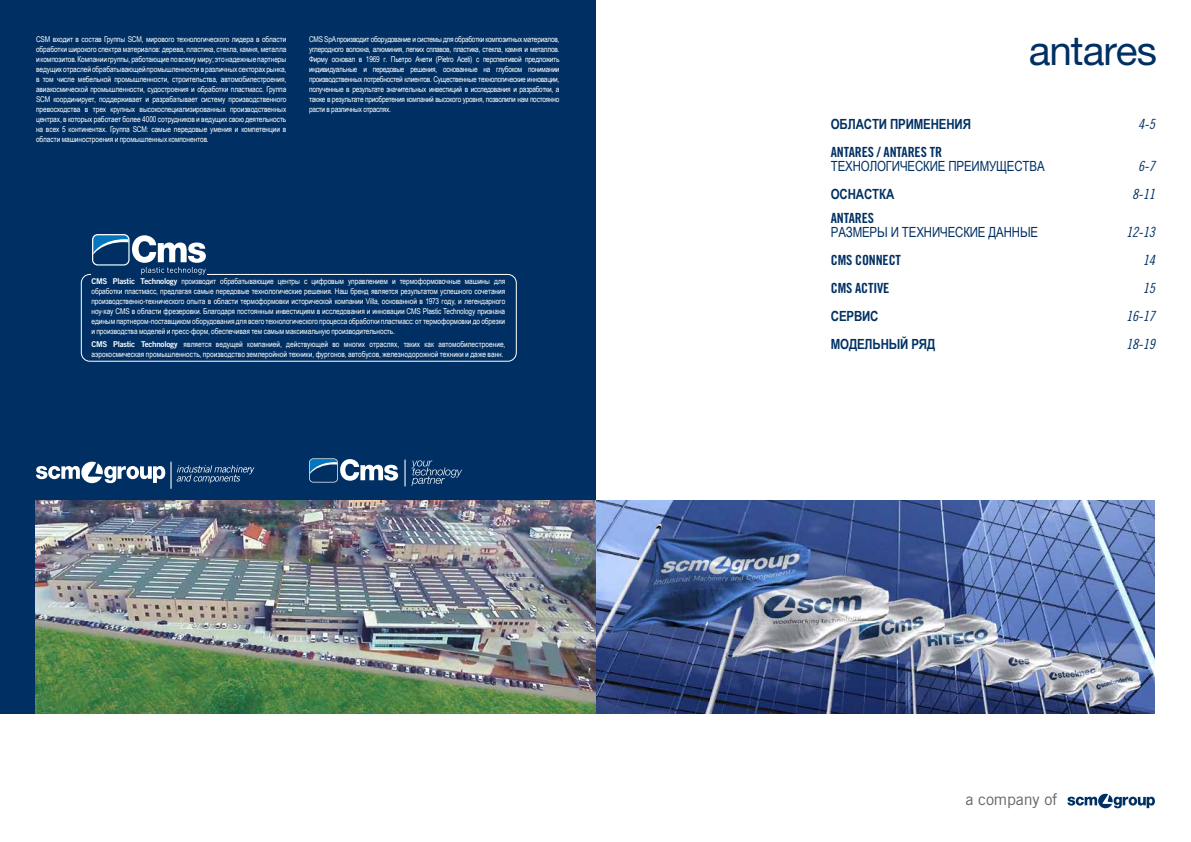
<style>
.page{position:relative;width:1191px;height:842px;background:#fff}
.page>*{position:absolute;margin:0;border:0;box-sizing:border-box;transform-origin:0 0}
.t1{font:40.5px "Helvetica Neue LT Std";letter-spacing:-.025em;color:#003063}
.t2{font:16.1px "Trade Gothic LT Std";letter-spacing:-.01em;color:#646363}
.t3{font:14px "Arial Narrow";letter-spacing:-.01em;color:#003063}
.t4{font:700 14px "Arial Narrow";letter-spacing:-.01em;color:#003063}
.t5{font:14px "Trade Gothic LT Std Bd Cn 20";letter-spacing:-.01em;color:#003063}
.t6{font:14px "Trade Gothic LT Std Cn 18 Obl";letter-spacing:-.01em;color:#003063}
.t7{font:8px/10px "Arial Narrow";color:#fff;text-align:justify}
.s1{font-family:"Trade Gothic LT Std Bd 2"}
</style>
<div class="page">
<div style="left:0;top:0;width:595px;height:713px;background:#003063"></div>
<svg style="left:1067px;top:794px;width:87px;height:14px"></svg>
<img style="left:36px;top:501px;width:1119px;height:212px">
<svg style="left:309px;top:458px;width:89px;height:24px"></svg>
<svg style="left:411px;top:460px;width:51px;height:26px"></svg>
<svg style="left:404px;top:460px;width:1px;height:26px"></svg>
<svg style="left:36px;top:462px;width:129px;height:21px"></svg>
<hr style="left:170px;top:462px;width:2px;height:27px;background:#fff">
<svg style="left:176px;top:465px;width:78px;height:18px"></svg>
<div style="left:81px;top:274px;width:436px;height:88px;border:1px solid #fff;border-radius:9px"></div>
<div style="left:91px;top:262px;width:116px;height:20px;background:#003063"></div>
<div style="left:92px;top:234px;width:38px;height:32px;border:3px solid #fff;border-radius:4px"></div>
<svg style="left:93px;top:235px;width:113px;height:40px"></svg>
<p class="t7" style="left:36px;top:34px;width:252px">CSM входит в состав Группы SCM, мирового технологического лидера в области обработки широкого спектра материалов: дерева, пластика, стекла, камня, металла и композитов. Компании группы, работающие по всему миру; это надежные партнеры ведущих отраслей обрабатывающей промышленности в различных секторах рынка, в том числе мебельной промышленности, строительства, автомобилестроения, авиакосмической промышленности, судостроения и обработки пластмасс. Группа SCM координирует, поддерживает и разрабатывает систему производственного превосходства в трех крупных высокоспециализированных производственных центрах, в которых работает более 4000 сотрудников и ведущих свою деятельность на всех 5 континентах. Группа SCM: самые передовые умения и компетенции в области машиностроения и промышленных компонентов.</p>
<p class="t7" style="left:309px;top:34px;width:252px">CMS SpA производит оборудование и системы для обработки композитных материалов, углеродного волокна, алюминия, легких сплавов, пластика, стекла, камня и металлов.<br>Фирму основал в 1969 г. Пьетро Ачети (Pietro Aceti) с перспективой предложить индивидуальные и передовые решения, основанные на глубоком понимании производственных потребностей клиентов. Существенные технологические инновации, полученные в результате значительных инвестиций в исследования и разработки, а также в результате приобретения компаний высокого уровня, позволили нам постоянно расти в различных отраслях.</p>
<p class="t7" style="left:91px;top:276px;width:415px"><span class="s1">CMS Plastic Technology</span> производит обрабатывающие центры с цифровым управлением и термоформовочные машины для обработки пластмасс, предлагая самые передовые технологические решения. Наш бренд является результатом успешного сочетания производственно-технического опыта в области термоформовки исторической компании Villa, основанной в 1973 году, и легендарного ноу-хау CMS в области фрезеровки. Благодаря постоянным инвестициям в исследования и инновации CMS Plastic Technology признана единым партнером-поставщиком оборудования для всего технологического процесса обработки пластмасс: от термоформовки до обрезки и производства моделей и пресс-форм, обеспечивая тем самым максимальную производительность.</p>
<p class="t7" style="left:91px;top:339px;width:415px"><span class="s1">CMS Plastic Technology</span> является ведущей компанией, действующей во многих отраслях, таких как автомобилестроение, аэрокосмическая промышленность, производство землеройной техники, фургонов, автобусов, железнодорожной техники и даже ванн.</p>
<h1 class="t1" style="left:1028px;top:26px;width:130px">antares</h1>
<h3 class="t4" style="left:831px;top:114px;width:142px">ОБЛАСТИ ПРИМЕНЕНИЯ</h3>
<h3 class="t6" style="left:1138px;top:116px;width:18px">4-5</h3>
<h3 class="t5" style="left:831px;top:144px;width:113px">ANTARES / ANTARES TR</h3>
<h3 class="t3" style="left:831px;top:156px;width:215px">ТЕХНОЛОГИЧЕСКИЕ ПРЕИМУЩЕСТВА</h3>
<h3 class="t6" style="left:1138px;top:158px;width:18px">6-7</h3>
<h3 class="t4" style="left:831px;top:184px;width:65px">ОСНАСТКА</h3>
<h3 class="t6" style="left:1132px;top:186px;width:24px">8-11</h3>
<h3 class="t5" style="left:831px;top:210px;width:45px">ANTARES</h3>
<h3 class="t3" style="left:831px;top:222px;width:209px">РАЗМЕРЫ И ТЕХНИЧЕСКИЕ ДАННЫЕ</h3>
<h3 class="t6" style="left:1126px;top:224px;width:30px">12-13</h3>
<h3 class="t5" style="left:831px;top:252px;width:72px">CMS CONNECT</h3>
<h3 class="t6" style="left:1142px;top:252px;width:14px">14</h3>
<h3 class="t5" style="left:831px;top:280px;width:60px">CMS ACTIVE</h3>
<h3 class="t6" style="left:1142px;top:280px;width:14px">15</h3>
<h3 class="t4" style="left:831px;top:306px;width:49px">СЕРВИС</h3>
<h3 class="t6" style="left:1126px;top:308px;width:30px">16-17</h3>
<h3 class="t4" style="left:831px;top:334px;width:106px">МОДЕЛЬНЫЙ РЯД</h3>
<h3 class="t6" style="left:1126px;top:336px;width:30px">18-19</h3>
<h2 class="t2" style="left:965px;top:790px;width:93px">a company of</h2>
</div>
